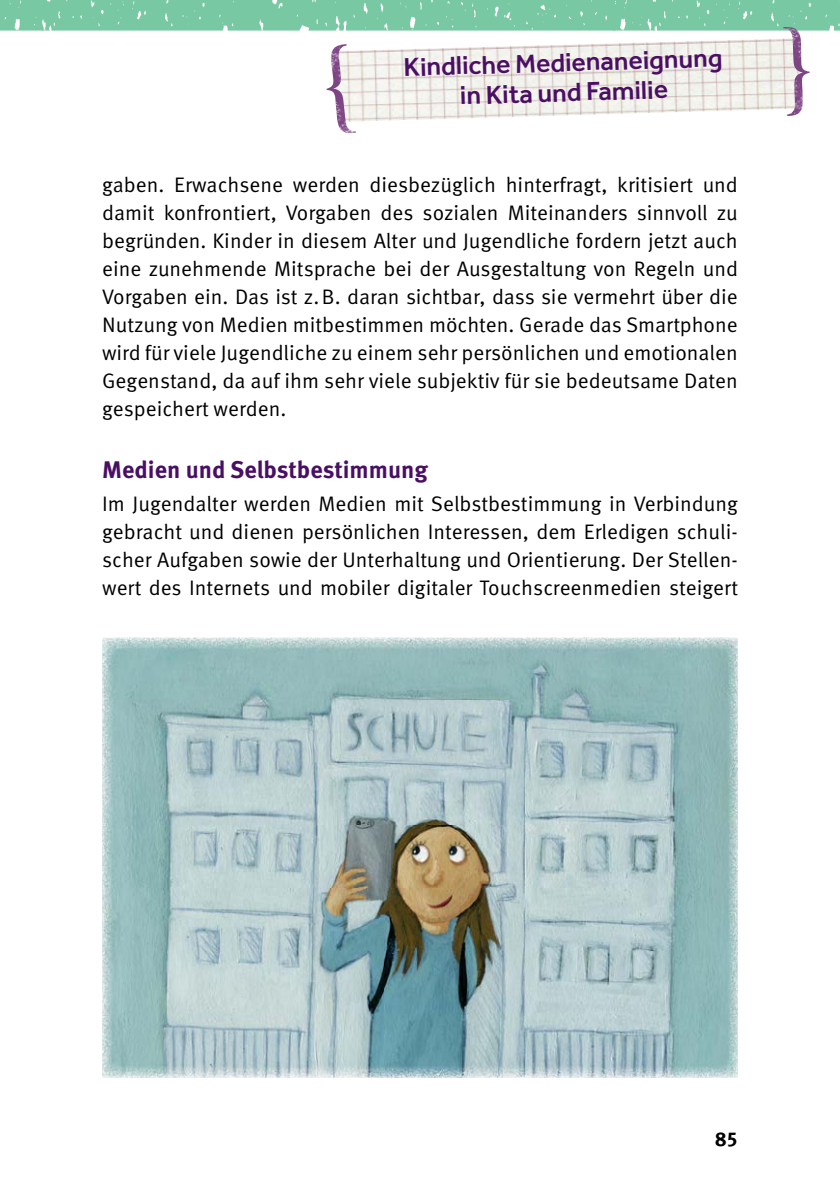
<style>
.page{position:relative;width:840px;height:1191px;background:#fff}
.page>*{position:absolute;margin:0;border:0;box-sizing:border-box;transform-origin:0 0}
.t1{font:500 26.4px/30px "Effra";color:#4a0f65;text-align:center}
.t2{font:700 24px "Meta OT";color:#4a0f65}
.t3{font:21px/28px "Meta OT Norm";color:#000;text-align:justify}
.t4{font:700 20px "Meta OT";color:#000}
</style>
<div class="page">
<img style="left:0;top:0;width:839px;height:31px">
<img style="left:356px;top:39px;width:426px;height:83px">
<img style="left:326px;top:44px;width:30px;height:89px">
<img style="left:782px;top:27px;width:27px;height:89px">
<img style="left:102px;top:637px;width:635px;height:440px">
<p class="t1" style="left:403px;top:53px;width:320px;rotate:-2deg">Kindliche Medien aneignung in Kita und Fa milie</p>
<p class="t3" style="left:102px;top:171px;width:637px">gaben. Erwachsene werden diesbezüglich hinterfragt, kritisiert und damit konfrontiert, Vorgaben des sozialen Miteinanders sinnvoll zu begründen. Kinder in diesem Alter und Jugendliche fordern jetzt auch eine zunehmende Mitsprache bei der Ausgestaltung von Regeln und Vorgaben ein. Das ist z. B. daran sichtbar, dass sie vermehrt über die Nutzung von Medien mitbestimmen möchten. Gerade das Smartphone wird für viele Jugendliche zu einem sehr persönlichen und emotionalen Gegenstand, da auf ihm sehr viele subjektiv für sie bedeutsame Daten gespeichert werden.</p>
<p class="t2" style="left:102px;top:454px;width:327px">Medien und Selbstbestimmung</p>
<p class="t3" style="left:102px;top:490px;width:637px">Im Jugendalter werden Medien mit Selbstbestimmung in Verbindung gebracht und dienen persönlichen Interessen, dem Erledigen schuli&shy;scher Aufgaben sowie der Unterhaltung und Orientierung. Der Stellen&shy;wert des Internets und mobiler digitaler Touchscreenmedien steigert</p>
<p class="t4" style="left:714px;top:1126px;width:24px">85</p>
</div>
